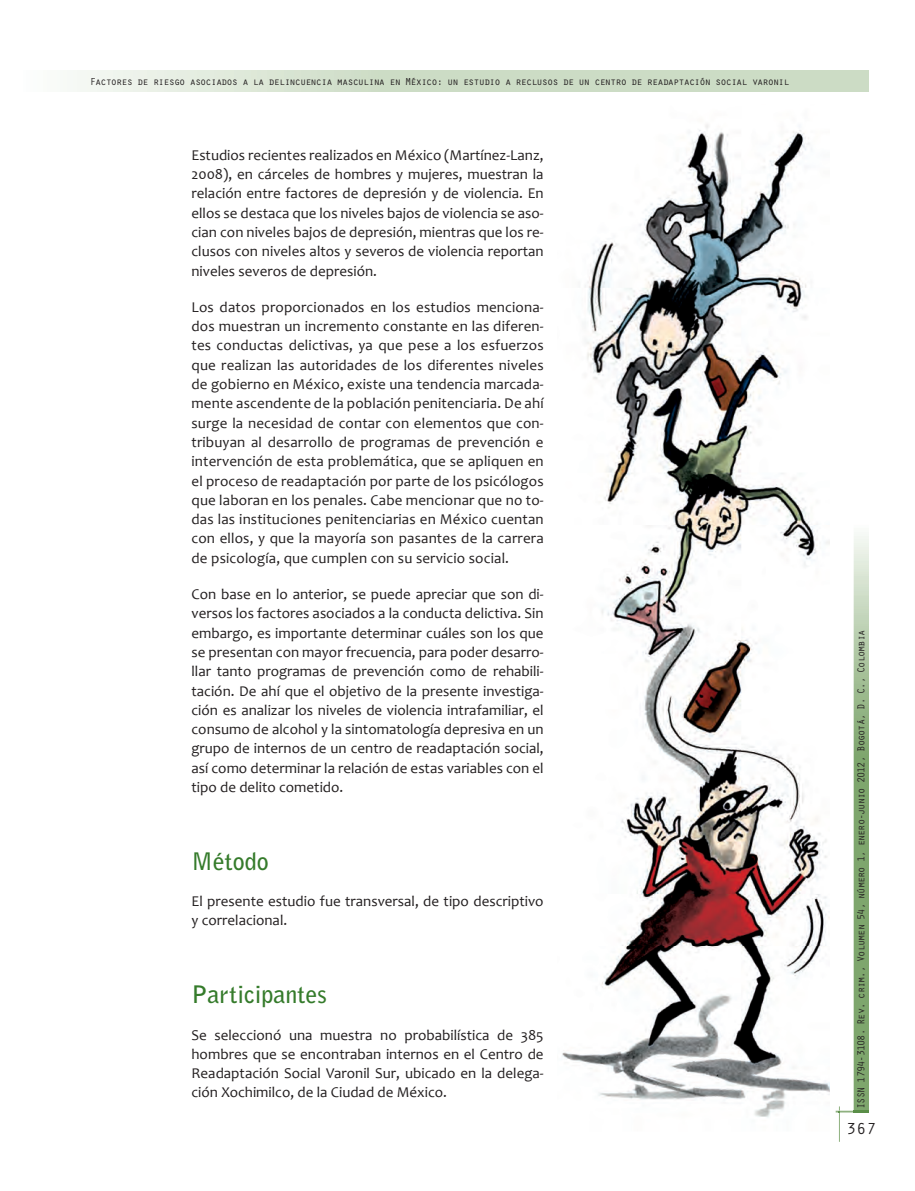
<style>
.page{position:relative;width:915px;height:1191px;background:#fff}
.page>*{position:absolute;margin:0;border:0;box-sizing:border-box;transform-origin:0 0}
.t1{font:700 24px "Bell Gothic Std";color:#357b2b}
.t2{font:16.5px "Orator Std";color:#231f20}
.t3{font:15px/19.4px "Candara";color:#231f20;text-align:justify}
.t4{font:10.5px "Orator Std";letter-spacing:-.1em;color:#231f20}
</style>
<div class="page">
<svg style="left:77px;top:71px;width:791px;height:20px;background:#d3e1cd"></svg>
<svg style="left:835px;top:536px;width:33px;height:605px"></svg>
<img style="left:562px;top:124px;width:267px;height:994px">
<p class="t4" style="left:90px;top:74px;width:701px">Factores de riesgo asociados a la delincuencia masculina en México: un estudio a reclusos de un centro de readaptación social varonil</p>
<p class="t3" style="left:191px;top:145px;width:353px">Estudios recientes realizados en México (Martínez-Lanz, 2008), en cárceles de hombres y mujeres, muestran la relación entre factores de depresión y de violencia. En ellos se destaca que los niveles bajos de violencia se aso&shy;cian con niveles bajos de depresión, mientras que los re&shy;clusos con niveles altos y severos de violencia reportan niveles severos de depresión.</p>
<p class="t3" style="left:191px;top:297px;width:353px">Los datos proporcionados en los estudios menciona&shy;dos muestran un incremento constante en las diferen&shy;tes conductas delictivas, ya que pese a los esfuerzos que realizan las autoridades de los diferentes niveles de gobierno en México, existe una tendencia marcada&shy;mente ascendente de la población penitenciaria. De ahí surge la necesidad de contar con elementos que con&shy;tribuyan al desarrollo de programas de prevención e intervención de esta problemática, que se apliquen en el proceso de readaptación por parte de los psicólogos que laboran en los penales. Cabe mencionar que no to&shy;das las instituciones penitenciarias en México cuentan con ellos, y que la mayoría son pasantes de la carrera de psicología, que cumplen con su servicio social.</p>
<p class="t3" style="left:191px;top:584px;width:353px">Con base en lo anterior, se puede apreciar que son di&shy;versos los factores asociados a la conducta delictiva. Sin embargo, es importante determinar cuáles son los que se presentan con mayor frecuencia, para poder desarro&shy;llar tanto programas de prevención como de rehabili&shy;tación. De ahí que el objetivo de la presente investiga&shy;ción es analizar los niveles de violencia intrafamiliar, el consumo de alcohol y la sintomatología depresiva en un grupo de internos de un centro de readaptación social, así como determinar la relación de estas variables con el tipo de delito cometido.</p>
<h1 class="t1" style="left:191px;top:846px;width:79px">Método</h1>
<p class="t3" style="left:191px;top:891px;width:353px">El presente estudio fue transversal, de tipo descriptivo y correlacional.</p>
<h1 class="t1" style="left:191px;top:980px;width:137px">Participantes</h1>
<p class="t3" style="left:191px;top:1024px;width:353px">Se seleccionó una muestra no probabilística de 385 hombres que se encontraban internos en el Centro de Readaptación Social Varonil Sur, ubicado en la delega&shy;ción Xochimilco, de la Ciudad de México.</p>
<p class="t4" style="left:853px;top:1108px;width:480px;rotate:-90deg">ISSN 1794-3108. Rev. crim., Volumen 54, número 1, enero-junio 2012, Bogotá, D. C., Colombia</p>
<p class="t2" style="left:846px;top:1117px;width:31px">367</p>
</div>
